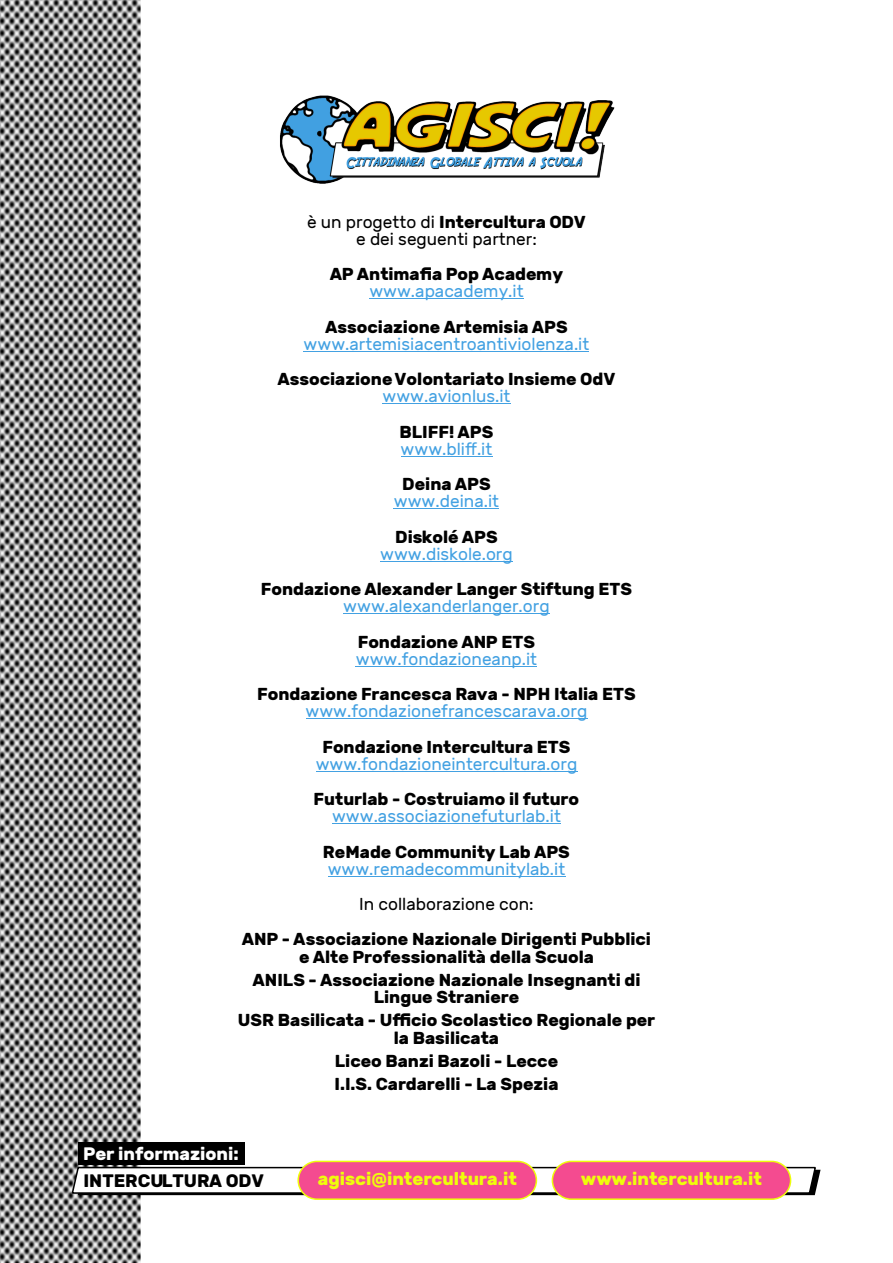
<style>
.page{position:relative;width:893px;height:1263px;background:#fff}
.page>*{position:absolute;margin:0;border:0;box-sizing:border-box;transform-origin:0 0}
.t1{font:700 18px "Rubik";color:#eefd0b}
.t2{font:700 18px "Rubik";color:#fff}
.t3{font:700 18px "Rubik";color:#000}
.t4{font:700 17.25px "Rubik";color:#000}
.t5{font:17.25px "Rubik";color:#43a1e2}
.t6{font:17.25px "Rubik";color:#000}
.s1{font-weight:400}
</style>
<div class="page">
<img style="left:0;top:0;width:140px;height:1263px">
<img style="left:280px;top:95px;width:335px;height:89px">
<hr style="left:369px;top:298px;width:155px;height:1px;background:#43a1e2">
<hr style="left:304px;top:351px;width:285px;height:1px;background:#43a1e2">
<hr style="left:382px;top:403px;width:128px;height:1px;background:#43a1e2">
<hr style="left:401px;top:456px;width:91px;height:1px;background:#43a1e2">
<hr style="left:394px;top:508px;width:105px;height:1px;background:#43a1e2">
<hr style="left:380px;top:561px;width:133px;height:1px;background:#43a1e2">
<hr style="left:343px;top:613px;width:207px;height:1px;background:#43a1e2">
<hr style="left:356px;top:666px;width:181px;height:1px;background:#43a1e2">
<hr style="left:306px;top:718px;width:281px;height:1px;background:#43a1e2">
<hr style="left:316px;top:771px;width:261px;height:1px;background:#43a1e2">
<hr style="left:332px;top:823px;width:229px;height:1px;background:#43a1e2">
<hr style="left:328px;top:876px;width:237px;height:1px;background:#43a1e2">
<svg style="left:71px;top:1166px;width:749px;height:29px"></svg>
<div style="left:78px;top:1142px;width:167px;height:22px;background:#000"></div>
<div style="left:297px;top:1161px;width:240px;height:39px;background:#f44b90;border:2px solid #eefd0b;border-radius:19px"></div>
<div style="left:552px;top:1161px;width:239px;height:39px;background:#f44b90;border:2px solid #eefd0b;border-radius:19px"></div>
<p class="t4" style="left:307px;top:215px;width:280px"><span class="s1">è un progetto di</span> Intercultura ODV</p>
<p class="t6" style="left:356px;top:232px;width:182px">e dei seguenti partner:</p>
<p class="t4" style="left:330px;top:267px;width:235px">AP Antimafia Pop Academy</p>
<p class="t5" style="left:369px;top:284px;width:156px">www.apacademy.it</p>
<p class="t4" style="left:325px;top:320px;width:244px">Associazione Artemisia APS</p>
<p class="t5" style="left:304px;top:337px;width:287px">www.artemisiacentroantiviolenza.it</p>
<p class="t4" style="left:277px;top:372px;width:340px">Associazione Volontariato Insieme OdV</p>
<p class="t5" style="left:382px;top:389px;width:130px">www.avionlus.it</p>
<p class="t4" style="left:400px;top:425px;width:95px">BLIFF! APS</p>
<p class="t5" style="left:401px;top:442px;width:93px">www.bliff.it</p>
<p class="t4" style="left:402px;top:477px;width:90px">Deina APS</p>
<p class="t5" style="left:394px;top:494px;width:107px">www.deina.it</p>
<p class="t4" style="left:395px;top:530px;width:104px">Diskolé APS</p>
<p class="t5" style="left:380px;top:547px;width:134px">www.diskole.org</p>
<p class="t4" style="left:261px;top:582px;width:373px">Fondazione Alexander Langer Stiftung ETS</p>
<p class="t5" style="left:343px;top:599px;width:208px">www.alexanderlanger.org</p>
<p class="t4" style="left:358px;top:635px;width:179px">Fondazione ANP ETS</p>
<p class="t5" style="left:356px;top:652px;width:183px">www.fondazioneanp.it</p>
<p class="t4" style="left:257px;top:687px;width:380px">Fondazione Francesca Rava - NPH Italia ETS</p>
<p class="t5" style="left:306px;top:704px;width:283px">www.fondazionefrancescarava.org</p>
<p class="t4" style="left:322px;top:740px;width:250px">Fondazione Intercultura ETS</p>
<p class="t5" style="left:316px;top:757px;width:263px">www.fondazioneintercultura.org</p>
<p class="t4" style="left:314px;top:792px;width:267px">Futurlab - Costruiamo il futuro</p>
<p class="t5" style="left:332px;top:809px;width:230px">www.associazionefuturlab.it</p>
<p class="t4" style="left:323px;top:845px;width:248px">ReMade Community Lab APS</p>
<p class="t5" style="left:328px;top:862px;width:239px">www.remadecommunitylab.it</p>
<p class="t6" style="left:359px;top:897px;width:176px">In collaborazione con:</p>
<p class="t4" style="left:242px;top:932px;width:411px">ANP - Associazione Nazionale Dirigenti Pubblici</p>
<p class="t4" style="left:299px;top:950px;width:296px">e Alte Professionalità della Scuola</p>
<p class="t4" style="left:252px;top:973px;width:390px">ANILS - Associazione Nazionale Insegnanti di</p>
<p class="t4" style="left:374px;top:990px;width:147px">Lingue Straniere</p>
<p class="t4" style="left:238px;top:1013px;width:419px">USR Basilicata - Ufficio Scolastico Regionale per</p>
<p class="t4" style="left:394px;top:1031px;width:107px">la Basilicata</p>
<p class="t4" style="left:335px;top:1054px;width:225px">Liceo Banzi Bazoli - Lecce</p>
<p class="t4" style="left:334px;top:1077px;width:226px">I.I.S. Cardarelli - La Spezia</p>
<p class="t2" style="left:83px;top:1146px;width:157px">Per informazioni:</p>
<p class="t3" style="left:83px;top:1173px;width:182px">INTERCULTURA ODV</p>
<p class="t1" style="left:318px;top:1171px;width:201px">agisci@intercultura.it</p>
<p class="t1" style="left:581px;top:1171px;width:183px">www.intercultura.it</p>
</div>
